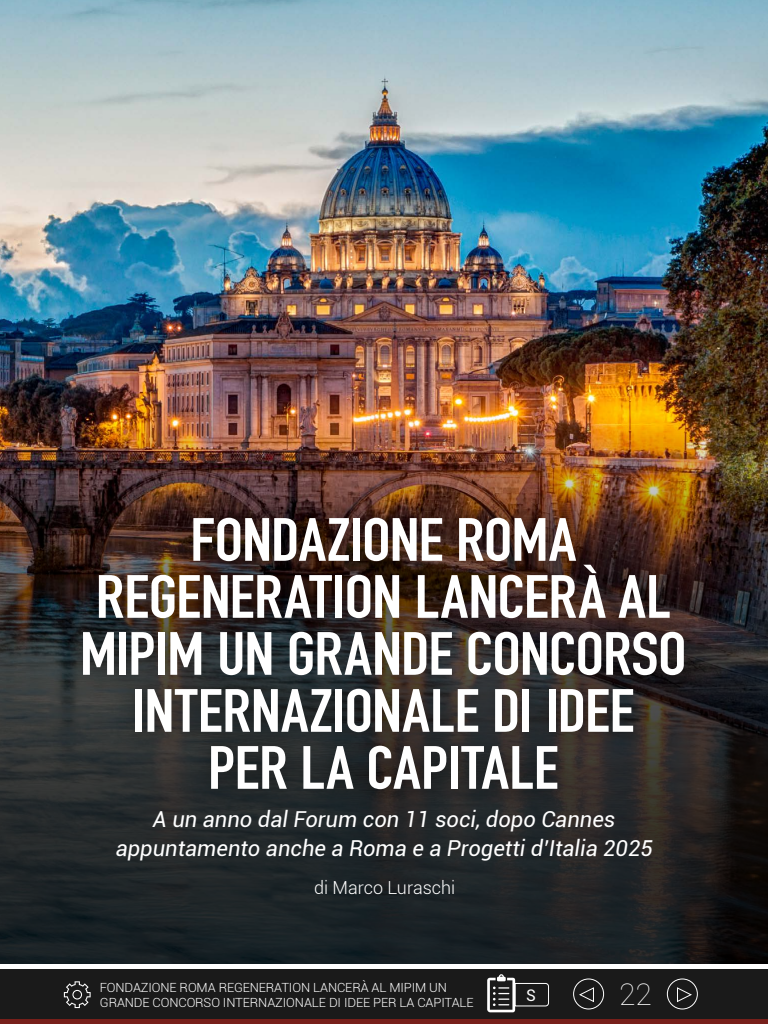
<style>
.page{position:relative;width:768px;height:1024px;background:#fff}
.page>*{position:absolute;margin:0;border:0;box-sizing:border-box;transform-origin:0 0}
.t1{font:60px/57px "Bern Sans CT";letter-spacing:-.01em;color:#fff;text-align:center;scale:1.12 1}
.t2{font:100 30px "Roboto";color:#fff}
.t3{font:italic 22px/29px "Roboto";color:#fff;text-align:center}
.t4{font:300 18px "Roboto";color:#fff}
.t5{font:16px "Roboto";color:#fff}
.t6{font:300 12.6px/15.6px "Roboto";letter-spacing:-.01em;color:#fff}
</style>
<div class="page">
<img style="left:0;top:0;width:768px;height:426px">
<img style="left:0;top:426px;width:768px;height:538px">
<div style="left:60px;top:496px;width:646px;height:315px;background:#000;opacity:.5"></div>
<div style="left:0;top:969px;width:768px;height:50px;background:#1a1a1a"></div>
<svg style="left:677px;top:987px;width:15px;height:15px"></svg>
<div style="left:667px;top:978px;width:31px;height:32px;border:1px solid #fff;border-radius:50%"></div>
<svg style="left:579px;top:987px;width:15px;height:15px"></svg>
<div style="left:573px;top:978px;width:31px;height:32px;border:1px solid #fff;border-radius:50%"></div>
<div style="left:0;top:1019px;width:768px;height:5px;background:#771f1a"></div>
<svg style="left:64px;top:981px;width:27px;height:27px"></svg>
<svg style="left:487px;top:974px;width:62px;height:38px"></svg>
<p class="t1" style="left:80px;top:512px;width:543px">FONDAZIONE ROMA<br>REGENERATION LANCERÀ AL<br>MIPIM UN GRANDE CONCORSO<br>INTERNAZIONALE DI IDEE<br>PER LA CAPITALE</p>
<p class="t3" style="left:116px;top:804px;width:539px">A un anno dal Forum con 11 soci, dopo Cannes appuntamento anche a Roma e a Progetti d’Italia 2025</p>
<p class="t4" style="left:314px;top:875px;width:143px">di Marco Luraschi</p>
<p class="t6" style="left:100px;top:979px;width:375px">FONDAZIONE ROMA REGENERATION LANCERÀ AL MIPIM UN<br>GRANDE CONCORSO INTERNAZIONALE DI IDEE PER LA CAPITALE</p>
<p class="t5" style="left:526px;top:984px;width:11px">S</p>
<p class="t2" style="left:619px;top:974px;width:34px">22</p>
</div>
